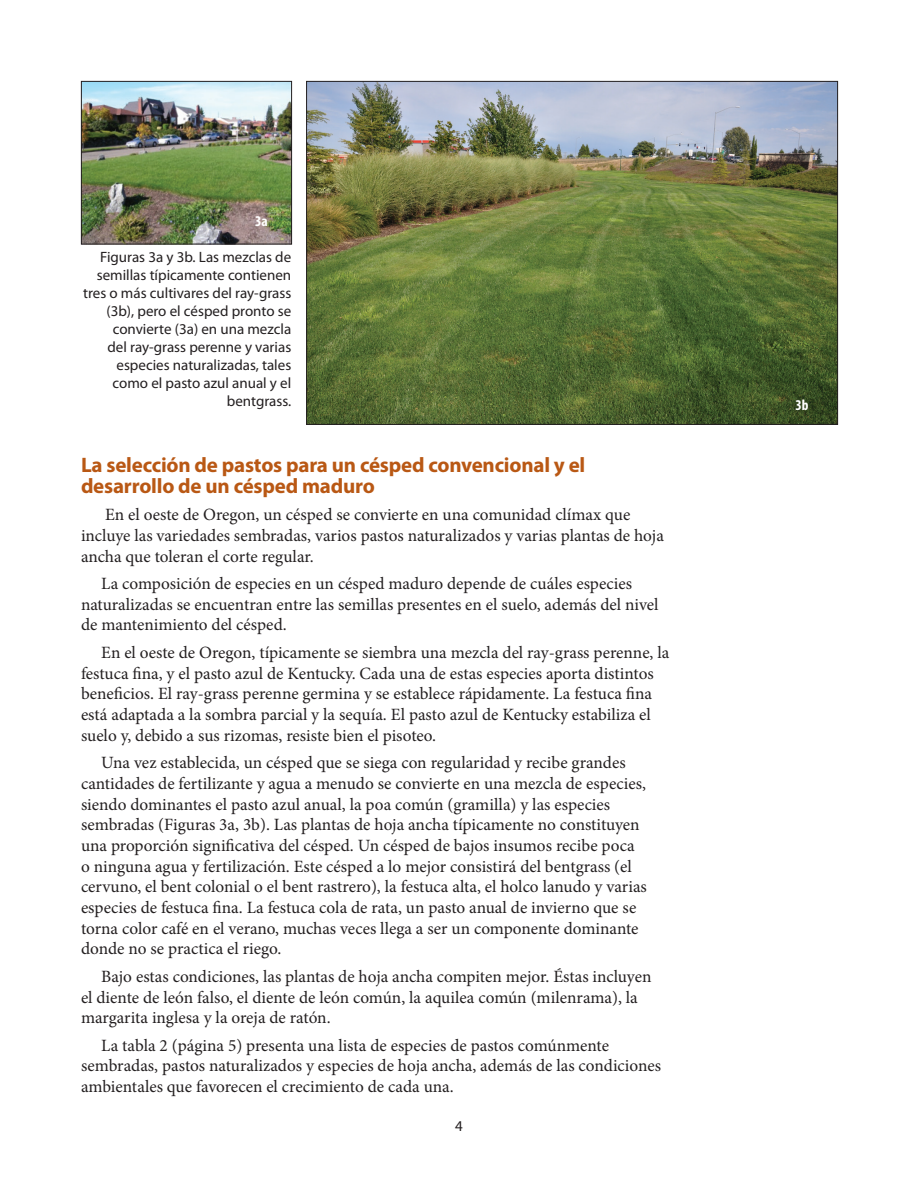
<style>
.page{position:relative;width:918px;height:1188px;background:#fff}
.page>*{position:absolute;margin:0;border:0;box-sizing:border-box;transform-origin:0 0}
.Subhead_1{font:700 21px/21px "Myriad Pro";letter-spacing:-.01em;color:#b95814}
.Body_text{font:17.25px/20.7px "Minion Pro";color:#231f20}
.t1{font:15px/18px "Myriad Pro";color:#231f20;text-align:right}
.t2{font:700 condensed 15px "Myriad Pro";color:#fff}
</style>
<div class="page">
<img style="left:83px;top:83px;width:207px;height:159px">
<div style="left:81px;top:81px;width:211px;height:163px;border:1px solid #231f20"></div>
<img style="left:308px;top:83px;width:528px;height:340px">
<p class="t2" style="left:255px;top:212px;width:14px">3a</p>
<p class="t2" style="left:263px;top:212px;width:14px">3a</p>
<p class="t1" style="left:83px;top:248px;width:210px">Figuras 3a y 3b. Las mezclas de semillas típicamente contienen tres o más cultivares del ray-grass (3b), pero el césped pronto se convierte (3a) en una mezcla<br>del ray-grass perenne y varias especies naturalizadas, tales como el pasto azul anual y el bentgrass.</p>
<h2 class="Subhead_1" style="left:81px;top:453px;width:506px">La selección de pastos para un césped convencional y el desarrollo de un césped maduro</h2>
<p class="Body_text" style="left:81px;top:504px;width:584px;text-indent:24px">En el oeste de Oregon, un césped se convierte en una comunidad clímax que incluye las variedades sembradas, varios pastos naturalizados y varias plantas de hoja ancha que toleran el corte regular.</p>
<p class="Body_text" style="left:81px;top:573px;width:579px;text-indent:20px">La composición de especies en un césped maduro depende de cuáles especies naturalizadas se encuentran entre las semillas presentes en el suelo, además del nivel de mantenimiento del césped.</p>
<p class="Body_text" style="left:81px;top:642px;width:590px;text-indent:20px">En el oeste de Oregon, típicamente se siembra una mezcla del ray-grass perenne, la festuca fina, y el pasto azul de Kentucky. Cada una de estas especies aporta distintos beneficios. El ray-grass perenne germina y se establece rápidamente. La festuca fina está adaptada a la sombra parcial y la sequía. El pasto azul de Kentucky estabiliza el suelo y, debido a sus rizomas, resiste bien el pisoteo.</p>
<p class="Body_text" style="left:81px;top:752px;width:567px;text-indent:20px">Una vez establecida, un césped que se siega con regularidad y recibe grandes cantidades de fertilizante y agua a menudo se convierte en una mezcla de especies, siendo dominantes el pasto azul anual, la poa común (gramilla) y las especies sembradas (Figuras 3a, 3b). Las plantas de hoja ancha típicamente no constituyen una proporción significativa del césped. Un césped de bajos insumos recibe poca o ninguna agua y fertilización. Este césped a lo mejor consistirá del bentgrass (el cervuno, el bent colonial o el bent rastrero), la festuca alta, el holco lanudo y varias especies de festuca fina. La festuca cola de rata, un pasto anual de invierno que se torna color café en el verano, muchas veces llega a ser un componente dominante donde no se practica el riego.</p>
<p class="Body_text" style="left:81px;top:966px;width:572px;text-indent:20px">Bajo estas condiciones, las plantas de hoja ancha compiten mejor. Éstas incluyen el diente de león falso, el diente de león común, la aquilea común (milenrama), la margarita inglesa y la oreja de ratón.</p>
<p class="Body_text" style="left:81px;top:1035px;width:582px;text-indent:20px">La tabla 2 (página 5) presenta una lista de especies de pastos comúnmente sembradas, pastos naturalizados y especies de hoja ancha, además de las condiciones ambientales que favorecen el crecimiento de cada una.</p>
<p class="t1" style="left:455px;top:1117px;width:9px">4</p>
<p class="t2" style="left:795px;top:398px;width:15px">3b3b</p>
</div>
